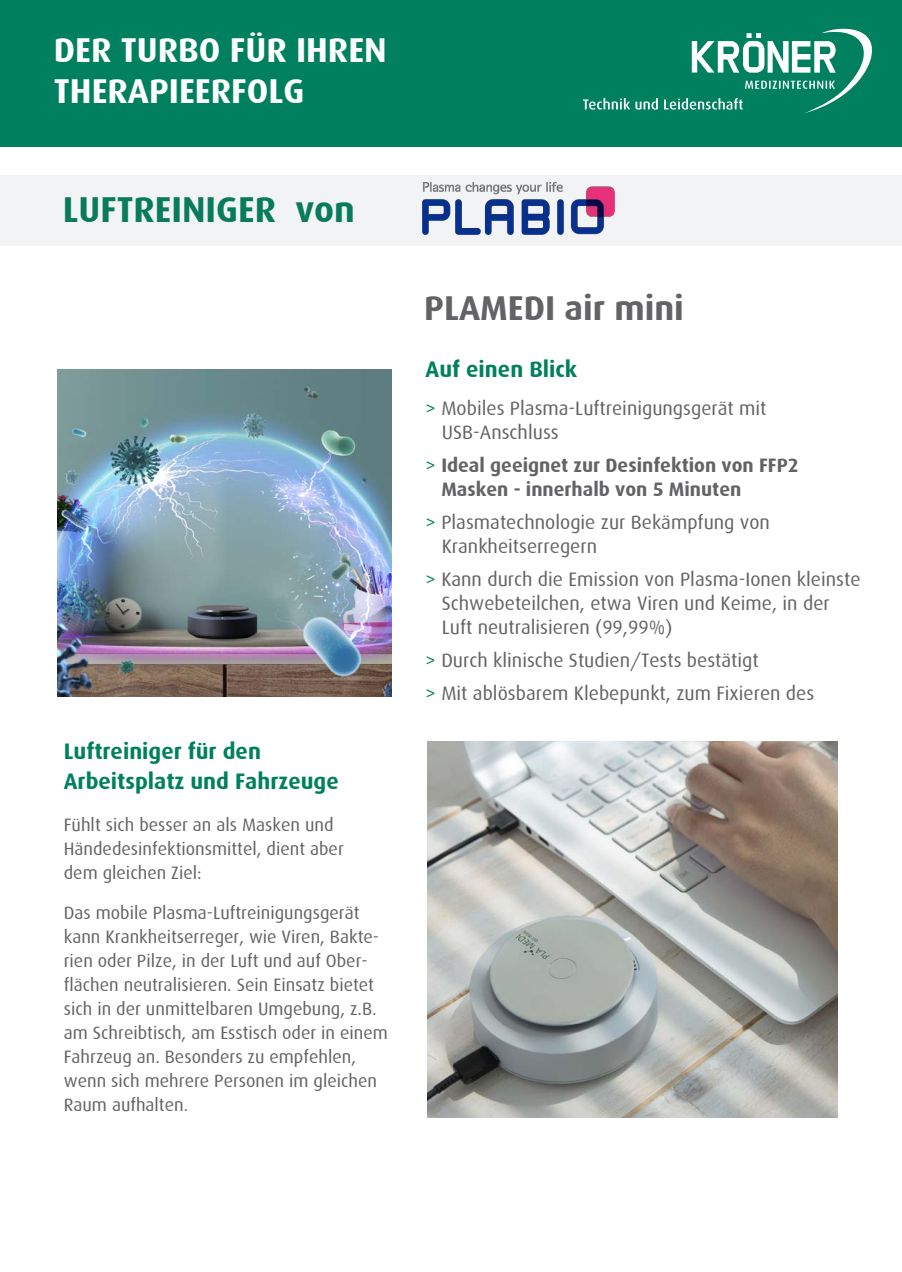
<style>
.page{position:relative;width:902px;height:1272px;background:#fff}
.page>*{position:absolute;margin:0;border:0;box-sizing:border-box;transform-origin:0 0}
.t1{font:700 36px "Dax";color:#097b5d}
.t2{font:700 34.5px/40.5px "Dax";color:#fff}
.t3{font:700 34.5px "Dax";color:#636366}
.t4{font:700 22.5px "Dax";color:#00805f}
.t5{font:19.5px "Dax";color:#636366}
.t6{font:700 19.5px "Dax";color:#636366}
.t7{font:18px/24px "Dax";color:#636366}
.s1{font-size:17.25px}
.s2{color:#00805f}
.s3{font-weight:400;color:#00805f}
</style>
<div class="page">
<div style="left:0;top:176px;width:901px;height:70px;background:#f2f3f4"></div>
<div style="left:0;top:0;width:901px;height:146px;background:#00805f"></div>
<svg style="left:583px;top:28px;width:289px;height:85px"></svg>
<img style="left:58px;top:369px;width:333px;height:327px">
<img style="left:427px;top:741px;width:410px;height:376px">
<img style="left:422px;top:183px;width:192px;height:51px">
<p class="t2" style="left:54px;top:30px;width:334px">DER TURBO FÜR IHREN<br>THERAPIEERFOLG</p>
<p class="t1" style="left:63px;top:189px;width:293px">LUFTREINIGER von</p>
<p class="t4" style="left:64px;top:738px;width:199px">Luftreiniger für den</p>
<p class="t4" style="left:64px;top:768px;width:276px">Arbeitsplatz und Fahrzeuge</p>
<p class="t7" style="left:64px;top:812px;width:281px">Fühlt sich besser an als Masken und<br>Händedesinfektionsmittel, dient aber dem gleichen Ziel:</p>
<p class="t7" style="left:64px;top:901px;width:325px">Das mobile Plasma-Luftreinigungsgerät kann Krankheitserreger, wie Viren, Bakte&shy;rien oder Pilze, in der Luft und auf Ober&shy;flächen neutralisieren. Sein Einsatz bietet sich in der unmittelbaren Umgebung, z.B. am Schreibtisch, am Esstisch oder in einem Fahrzeug an. Besonders zu empfehlen, wenn sich mehrere Personen im gleichen Raum aufhalten<span class="s1">.</span></p>
<p class="t3" style="left:424px;top:289px;width:261px">PLAMEDI air mini</p>
<p class="t4" style="left:425px;top:356px;width:153px">Auf einen Blick</p>
<p class="t5" style="left:425px;top:397px;width:342px"><span class="s2">&gt;</span> Mobiles Plasma-Luftreinigungsgerät mit</p>
<p class="t5" style="left:442px;top:421px;width:118px">USB-Anschluss</p>
<p class="t6" style="left:425px;top:454px;width:375px"><span class="s3">&gt;</span> Ideal geeignet zur Desinfektion von FFP2</p>
<p class="t6" style="left:441px;top:478px;width:301px">Masken - innerhalb von 5 Minuten</p>
<p class="t5" style="left:425px;top:511px;width:346px"><span class="s2">&gt;</span> Plasmatechnologie zur Bekämpfung von</p>
<p class="t5" style="left:442px;top:535px;width:157px">Krankheitserregern</p>
<p class="t5" style="left:425px;top:568px;width:436px"><span class="s2">&gt;</span> Kann durch die Emission von Plasma-Ionen kleinste</p>
<p class="t5" style="left:442px;top:592px;width:389px">Schwebeteilchen, etwa Viren und Keime, in der</p>
<p class="t5" style="left:442px;top:616px;width:232px">Luft neutralisieren (99,99%)</p>
<p class="t5" style="left:425px;top:649px;width:334px"><span class="s2">&gt;</span> Durch klinische Studien/Tests bestätigt</p>
<p class="t5" style="left:425px;top:682px;width:390px"><span class="s2">&gt;</span> Mit ablösbarem Klebepunkt, zum Fixieren des</p>
</div>
